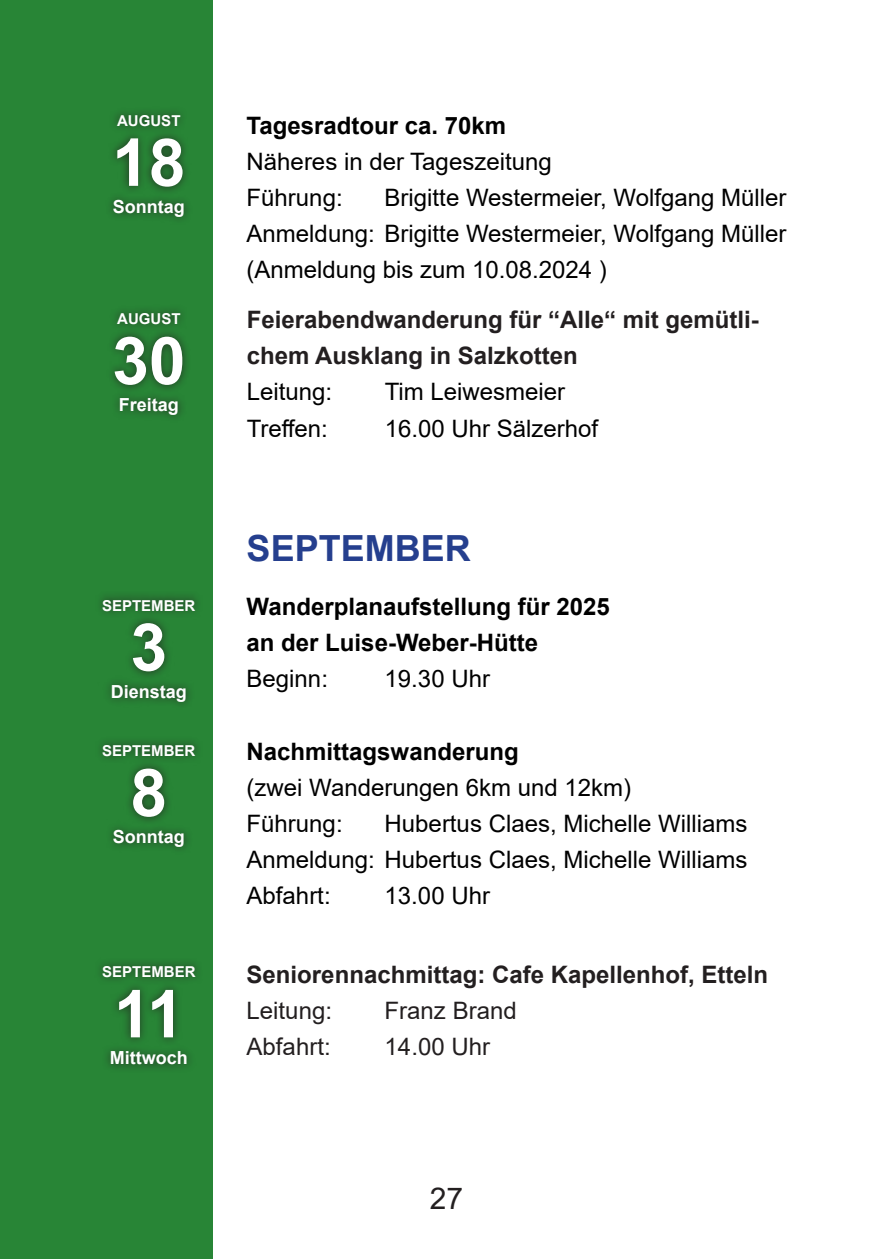
<style>
.page{position:relative;width:893px;height:1259px;background:#fff}
.page>*{position:absolute;margin:0;border:0;box-sizing:border-box;transform-origin:0 0}
.t1{font:700 66px "Arial";color:#fff}
.t2{font:700 36px "Arial";color:#253f8e}
.t3{font:30px "Arial";color:#231f20}
.t4{font:24px/36px "Arial";color:#000}
.t5{font:700 24px/36px "Arial";color:#231f20}
.t6{font:700 24px/36px "Arial";color:#000}
.t7{font:24px "Arial";color:#231f20}
.t8{font:700 18px "Arial";color:#fff}
.t9{font:700 15px "Arial";color:#fff}
</style>
<div class="page">
<div style="left:0;top:0;width:213px;height:1259px;background:#288536"></div>
<div style="left:106px;top:304px;width:85px;height:119px;background:#231f20;opacity:.75"></div>
<div style="left:106px;top:106px;width:87px;height:119px;background:#231f20;opacity:.75"></div>
<div style="left:95px;top:591px;width:108px;height:118px;background:#231f20;opacity:.75"></div>
<div style="left:95px;top:736px;width:108px;height:119px;background:#231f20;opacity:.75"></div>
<div style="left:94px;top:957px;width:109px;height:116px;background:#231f20;opacity:.75"></div>
<p class="t9" style="left:117px;top:115px;width:65px">AUGUST</p>
<h1 class="t1" style="left:112px;top:138px;width:75px">18</h1>
<p class="t8" style="left:113px;top:200px;width:73px">Sonntag</p>
<p class="t9" style="left:117px;top:313px;width:65px">AUGUST</p>
<h1 class="t1" style="left:112px;top:336px;width:75px">30</h1>
<p class="t8" style="left:119px;top:398px;width:62px">Freitag</p>
<p class="t9" style="left:102px;top:599px;width:95px">SEPTEMBER</p>
<h1 class="t1" style="left:130px;top:622px;width:38px">3</h1>
<p class="t8" style="left:111px;top:684px;width:78px">Dienstag</p>
<p class="t9" style="left:102px;top:745px;width:95px">SEPTEMBER</p>
<h1 class="t1" style="left:130px;top:768px;width:38px">8</h1>
<p class="t8" style="left:113px;top:830px;width:73px">Sonntag</p>
<p class="t9" style="left:102px;top:966px;width:95px">SEPTEMBER</p>
<h1 class="t1" style="left:114px;top:989px;width:71px">11</h1>
<p class="t8" style="left:110px;top:1051px;width:79px">Mittwoch</p>
<p class="t6" style="left:247px;top:110px;width:261px">Tagesradtour ca. 70km</p>
<p class="t4" style="left:247px;top:146px;width:307px">Näheres in der Tageszeitung<br>Führung:</p>
<p class="t4" style="left:247px;top:182px;width:541px;text-align:justify;text-indent:138px">Brigitte Westermeier, Wolfgang Müller Anmeldung: Brigitte Westermeier, Wolfgang Müller (Anmeldung bis zum 10.08.2024 )</p>
<p class="t5" style="left:247px;top:304px;width:514px">Feierabendwanderung für “Alle“ mit gemütli&shy;chem Ausklang in Salzkotten</p>
<p class="t4" style="left:247px;top:376px;width:87px">Leitung:</p>
<p class="t4" style="left:385px;top:376px;width:182px">Tim Leiwesmeier</p>
<p class="t4" style="left:247px;top:410px;width:83px">Tre昀昀en:</p>
<p class="t4" style="left:385px;top:410px;width:215px">16.00 Uhr Sälzerhof</p>
<h2 class="t2" style="left:247px;top:535px;width:226px">SEPTEMBER</h2>
<p class="t6" style="left:247px;top:591px;width:365px">Wanderplanaufstellung für 2025 an der Luise-Weber-Hütte</p>
<p class="t4" style="left:247px;top:662px;width:83px">Beginn:</p>
<p class="t4" style="left:385px;top:662px;width:107px">19.30 Uhr</p>
<p class="t6" style="left:247px;top:736px;width:274px">Nachmittagswanderung</p>
<p class="t4" style="left:247px;top:772px;width:386px">(zwei Wanderungen 6km und 12km)<br>Führung:</p>
<p class="t4" style="left:247px;top:808px;width:502px;text-align:justify;text-indent:138px">Hubertus Claes, Michelle Williams Anmeldung: Hubertus Claes, Michelle Williams Abfahrt:</p>
<p class="t4" style="left:385px;top:880px;width:107px">13.00 Uhr</p>
<p class="t5" style="left:247px;top:958px;width:523px">Seniorennachmittag: Cafe Kapellenhof, Etteln</p>
<p class="t7" style="left:247px;top:1001px;width:87px">Leitung:</p>
<p class="t7" style="left:385px;top:1001px;width:134px">Franz Brand</p>
<p class="t7" style="left:247px;top:1037px;width:86px">Abfahrt:</p>
<p class="t7" style="left:385px;top:1037px;width:107px">14.00 Uhr</p>
<p class="t3" style="left:430px;top:1177px;width:35px">27</p>
</div>
